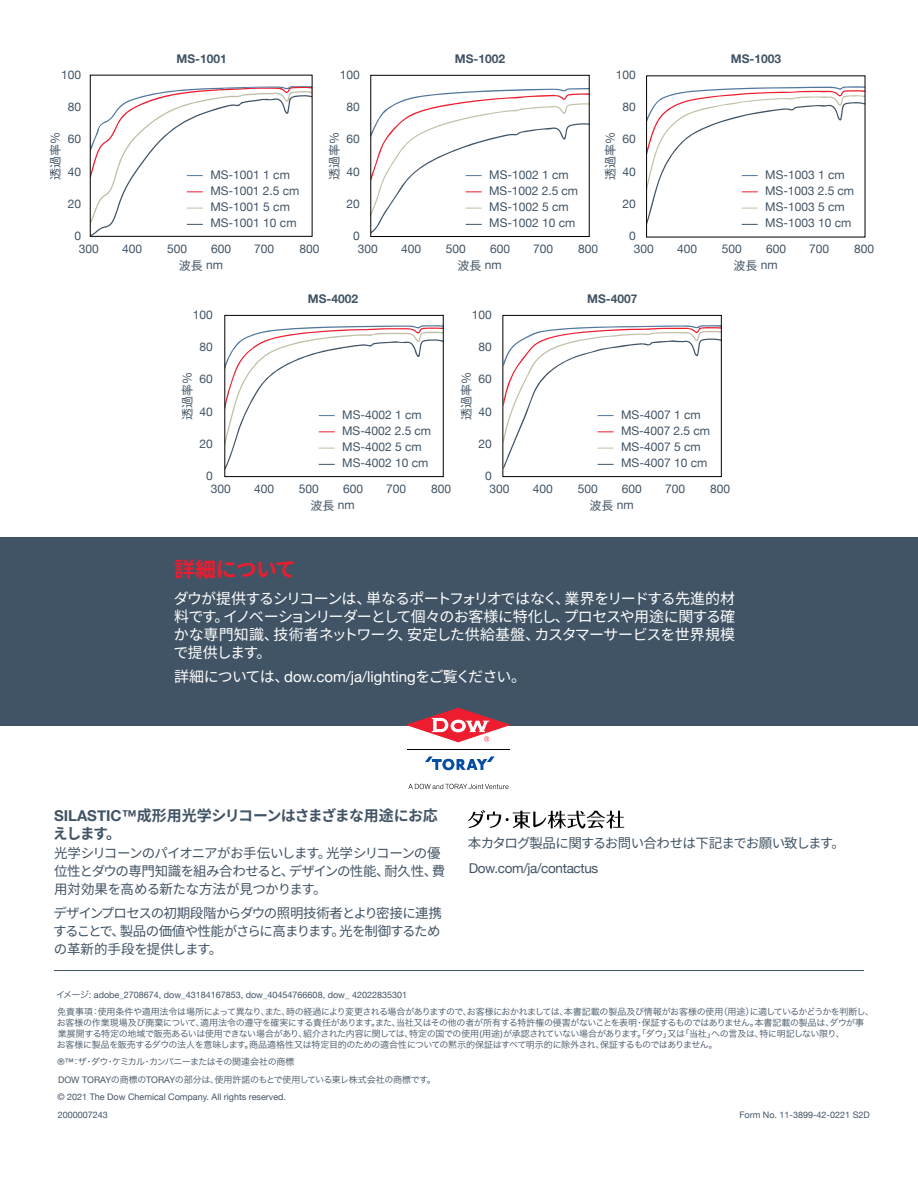
<style>
.page{position:relative;width:918px;height:1188px;background:#fff}
.page>*{position:absolute;margin:0;border:0;box-sizing:border-box;transform-origin:0 0}
.t1{font:700 21px "Noto Sans JP";letter-spacing:-.045em;color:#ed1c2f}
.t2{font:15px/18px "Noto Sans JP";letter-spacing:-.035em;color:#fff;text-align:justify}
.t3{font:700 15px/18px "Noto Sans JP";letter-spacing:-.04em;color:#415465}
.t4{font:15px "Helvetica Neue";color:#fff}
.t5{font:13.5px/18px "Noto Sans JP";letter-spacing:-.05em;color:#415465}
.t6{font:13.5px "Helvetica Neue";letter-spacing:-.025em;color:#415465}
.t7{font:12px/16.2px "Helvetica Neue";color:#415465}
.t8{font:12px "Noto Sans JP";color:#415465}
.t9{font:700 12px "Helvetica Neue";color:#415465}
.t10{font:9px/10.8px "Hira Kaku Pro W3";letter-spacing:-.04em;color:#415465}
.t11{font:9px/17.5px "Helvetica Neue";color:#415465}
.s1{font-family:"Helvetica Neue"}
.s2{font-family:"Noto Sans JP"}
.s3{font-family:"Hira Kaku Pro W3"}
</style>
<div class="page">
<hr style="left:54px;top:970px;width:810px;height:1px;background:#415465">
<div style="left:0;top:537px;width:918px;height:188px;background:#415465"></div>
<svg style="left:92px;top:86px;width:218px;height:149px"></svg>
<div style="left:90px;top:75px;width:222px;height:162px;border:1px solid #000"></div>
<svg style="left:370px;top:88px;width:217px;height:145px"></svg>
<div style="left:371px;top:75px;width:218px;height:162px;border:1px solid #000"></div>
<svg style="left:648px;top:86px;width:215px;height:139px"></svg>
<svg style="left:224px;top:325px;width:218px;height:145px"></svg>
<div style="left:225px;top:315px;width:219px;height:162px;border:1px solid #000"></div>
<svg style="left:505px;top:325px;width:215px;height:141px"></svg>
<div style="left:503px;top:315px;width:219px;height:162px;border:1px solid #000"></div>
<svg style="left:425px;top:756px;width:70px;height:14px"></svg>
<hr style="left:407px;top:749px;width:103px;height:1px;background:#000">
<svg style="left:408px;top:784px;width:101px;height:5px"></svg>
<svg style="left:406px;top:708px;width:105px;height:34px"></svg>
<svg style="left:468px;top:810px;width:156px;height:18px"></svg>
<h3 class="t7" style="left:61px;top:67px;width:22px">100</h3>
<h3 class="t7" style="left:68px;top:99px;width:15px">80</h3>
<h3 class="t7" style="left:68px;top:132px;width:15px">60</h3>
<h3 class="t7" style="left:68px;top:164px;width:15px">40</h3>
<h3 class="t7" style="left:68px;top:196px;width:15px">20</h3>
<h3 class="t7" style="left:79px;top:230px;width:22px;line-height:12.6px;text-indent:-4px">0<br>300</h3>
<h3 class="t8" style="left:49px;top:180px;width:49px;rotate:-90deg">透過率％</h3>
<h3 class="t9" style="left:177px;top:49px;width:52px">MS-1001</h3>
<h3 class="t9" style="left:455px;top:49px;width:52px">MS-1002</h3>
<h3 class="t9" style="left:731px;top:49px;width:52px">MS-1003</h3>
<h3 class="t7" style="left:210px;top:167px;width:90px">MS-1001 1 cm<br>MS-1001 2.5 cm<br>MS-1001 5 cm<br>MS-1001 10 cm</h3>
<h3 class="t7" style="left:122px;top:241px;width:22px">400</h3>
<h3 class="t7" style="left:167px;top:241px;width:22px">500</h3>
<h3 class="t7" style="left:211px;top:241px;width:22px">600</h3>
<h3 class="t7" style="left:254px;top:241px;width:22px">700</h3>
<h3 class="t7" style="left:299px;top:241px;width:22px">800</h3>
<h3 class="t7" style="left:340px;top:67px;width:22px">100</h3>
<h3 class="t7" style="left:347px;top:99px;width:15px">80</h3>
<h3 class="t7" style="left:347px;top:132px;width:15px">60</h3>
<h3 class="t7" style="left:347px;top:164px;width:15px">40</h3>
<h3 class="t7" style="left:347px;top:196px;width:15px">20</h3>
<h3 class="t7" style="left:358px;top:230px;width:22px;line-height:12.6px;text-indent:-4px">0<br>300</h3>
<h3 class="t8" style="left:328px;top:180px;width:49px;rotate:-90deg">透過率％</h3>
<h3 class="t7" style="left:616px;top:67px;width:22px">100</h3>
<h3 class="t7" style="left:623px;top:99px;width:15px">80</h3>
<h3 class="t7" style="left:623px;top:132px;width:15px">60</h3>
<h3 class="t7" style="left:623px;top:164px;width:15px">40</h3>
<h3 class="t7" style="left:623px;top:196px;width:15px">20</h3>
<h3 class="t7" style="left:634px;top:230px;width:22px;line-height:12.6px;text-indent:-4px">0<br>300</h3>
<h3 class="t8" style="left:604px;top:180px;width:49px;rotate:-90deg">透過率％</h3>
<h3 class="t7" style="left:489px;top:167px;width:90px">MS-1002 1 cm<br>MS-1002 2.5 cm<br>MS-1002 5 cm<br>MS-1002 10 cm</h3>
<h3 class="t7" style="left:401px;top:241px;width:22px">400</h3>
<h3 class="t7" style="left:446px;top:241px;width:22px">500</h3>
<h3 class="t7" style="left:490px;top:241px;width:22px">600</h3>
<h3 class="t7" style="left:533px;top:241px;width:22px">700</h3>
<h3 class="t7" style="left:578px;top:241px;width:22px">800</h3>
<h3 class="t7" style="left:765px;top:167px;width:90px">MS-1003 1 cm<br>MS-1003 2.5 cm<br>MS-1003 5 cm<br>MS-1003 10 cm</h3>
<h3 class="t7" style="left:677px;top:241px;width:22px">400</h3>
<h3 class="t7" style="left:722px;top:241px;width:22px">500</h3>
<h3 class="t7" style="left:766px;top:241px;width:22px">600</h3>
<h3 class="t7" style="left:809px;top:241px;width:22px">700</h3>
<h3 class="t7" style="left:854px;top:241px;width:22px">800</h3>
<h3 class="t8" style="left:179px;top:258px;width:46px">波長 <span class="s1">nm</span></h3>
<h3 class="t8" style="left:458px;top:258px;width:46px">波長 <span class="s1">nm</span></h3>
<h3 class="t8" style="left:734px;top:258px;width:46px">波長 <span class="s1">nm</span></h3>
<h3 class="t9" style="left:308px;top:289px;width:52px">MS-4002</h3>
<h3 class="t9" style="left:587px;top:289px;width:52px">MS-4007</h3>
<h3 class="t7" style="left:193px;top:307px;width:22px">100</h3>
<h3 class="t7" style="left:200px;top:339px;width:15px">80</h3>
<h3 class="t7" style="left:200px;top:372px;width:15px">60</h3>
<h3 class="t7" style="left:200px;top:404px;width:15px">40</h3>
<h3 class="t7" style="left:200px;top:436px;width:15px">20</h3>
<h3 class="t7" style="left:211px;top:470px;width:22px;line-height:12.6px;text-indent:-4px">0<br>300</h3>
<h3 class="t8" style="left:181px;top:420px;width:49px;rotate:-90deg">透過率％</h3>
<h3 class="t7" style="left:342px;top:407px;width:90px">MS-4002 1 cm<br>MS-4002 2.5 cm<br>MS-4002 5 cm<br>MS-4002 10 cm</h3>
<h3 class="t7" style="left:254px;top:481px;width:22px">400</h3>
<h3 class="t7" style="left:299px;top:481px;width:22px">500</h3>
<h3 class="t7" style="left:343px;top:481px;width:22px">600</h3>
<h3 class="t7" style="left:386px;top:481px;width:22px">700</h3>
<h3 class="t7" style="left:431px;top:481px;width:22px">800</h3>
<h3 class="t7" style="left:472px;top:307px;width:22px">100</h3>
<h3 class="t7" style="left:479px;top:339px;width:15px">80</h3>
<h3 class="t7" style="left:479px;top:372px;width:15px">60</h3>
<h3 class="t7" style="left:479px;top:404px;width:15px">40</h3>
<h3 class="t7" style="left:479px;top:436px;width:15px">20</h3>
<h3 class="t7" style="left:490px;top:470px;width:22px;line-height:12.6px;text-indent:-4px">0<br>300</h3>
<h3 class="t8" style="left:460px;top:420px;width:49px;rotate:-90deg">透過率％</h3>
<h3 class="t7" style="left:621px;top:407px;width:90px">MS-4007 1 cm<br>MS-4007 2.5 cm<br>MS-4007 5 cm<br>MS-4007 10 cm</h3>
<h3 class="t7" style="left:533px;top:481px;width:22px">400</h3>
<h3 class="t7" style="left:578px;top:481px;width:22px">500</h3>
<h3 class="t7" style="left:622px;top:481px;width:22px">600</h3>
<h3 class="t7" style="left:665px;top:481px;width:22px">700</h3>
<h3 class="t7" style="left:710px;top:481px;width:22px">800</h3>
<h3 class="t8" style="left:311px;top:498px;width:46px">波長 <span class="s1">nm</span></h3>
<h3 class="t8" style="left:590px;top:498px;width:46px">波長 <span class="s1">nm</span></h3>
<h1 class="t1" style="left:174px;top:557px;width:124px">詳細について</h1>
<h2 class="t2" style="left:173px;top:589px;width:563px">ダウが提供するシリコーンは、単なるポートフォリオではなく、業界をリードする先進的材料です。イノベーションリーダーとして個々のお客様に特化し、プロセスや用途に関する確かな専門知識、技術者ネットワーク、安定した供給基盤、カスタマーサービスを世界規模で提供します。</h2>
<h2 class="t4" style="left:174px;top:666px;width:354px"><span class="s2">詳細については、</span>dow.com/ja/lighting<span class="s2">をご覧ください。</span></h2>
<h2 class="t3" style="left:53px;top:807px;width:386px"><span class="s1">SILASTIC™</span>成形用光学シリコーンはさまざまな用途にお応えします。</h2>
<h3 class="t5" style="left:54px;top:844px;width:393px">光学シリコーンのパイオニアがお手伝いします。光学シリコーンの優位性とダウの専門知識を組み合わせると、デザインの性能、耐久性、費用対効果を高める新たな方法が見つかります。</h3>
<h3 class="t5" style="left:53px;top:905px;width:390px;text-align:justify">デザインプロセスの初期段階からダウの照明技術者とより密接に連携することで、製品の価値や性能がさらに高まります。光を制御するための革新的手段を提供します。</h3>
<h3 class="t5" style="left:468px;top:835px;width:378px">本カタログ製品に関するお問い合わせは下記までお願い致します。</h3>
<h3 class="t6" style="left:469px;top:858px;width:131px">Dow.com/ja/contactus</h3>
<p class="t11" style="left:56px;top:986px;width:352px"><span class="s3">イメージ</span>: adobe_2708674, dow_43184167853, dow_40454766608, dow_ 42022835301</p>
<p class="t10" style="left:57px;top:1006px;width:819px">免責事項：使用条件や適用法令は場所によって異なり、また、時の経過により変更される場合がありますので、お客様におかれましては、本書記載の製品及び情報がお客様の使用（用途）に適しているかどうかを判断し、お客様の作業現場及び廃棄について、適用法令の遵守を確実にする責任があります。また、当社又はその他の者が所有する特許権の侵害がないことを表明・保証するものではありません。本書記載の製品は、ダウが事業展開する特定の地域で販売あるいは使用できない場合があり、紹介された内容に関しては、特定の国での使用(用途)が承認されていない場合があります。「ダウ」又は「当社」への言及は、特に明記しない限り、<br>お客様に製品を販売するダウの法人を意味します。商品適格性又は特定目的のための適合性についての黙示的保証はすべて明示的に除外され、保証するものではありません。</p>
<p class="t10" style="left:58px;top:1052px;width:380px;line-height:17.5px"><span class="s1">®™</span>：ザ・ダウ・ケミカル・カンパニーまたはその関連会社の商標<br><span class="s1">DOW TORAY</span>の商標の<span class="s1">TORAY</span>の部分は、使用許諾のもとで使用している東レ株式会社の商標です。</p>
<p class="t11" style="left:58px;top:1089px;width:230px">© 2021 The Dow Chemical Company. All rights reserved.<br>2000007243</p>
<p class="t11" style="left:739px;top:1106px;width:132px">Form No. 11-3899-42-0221 S2D</p>
</div>
